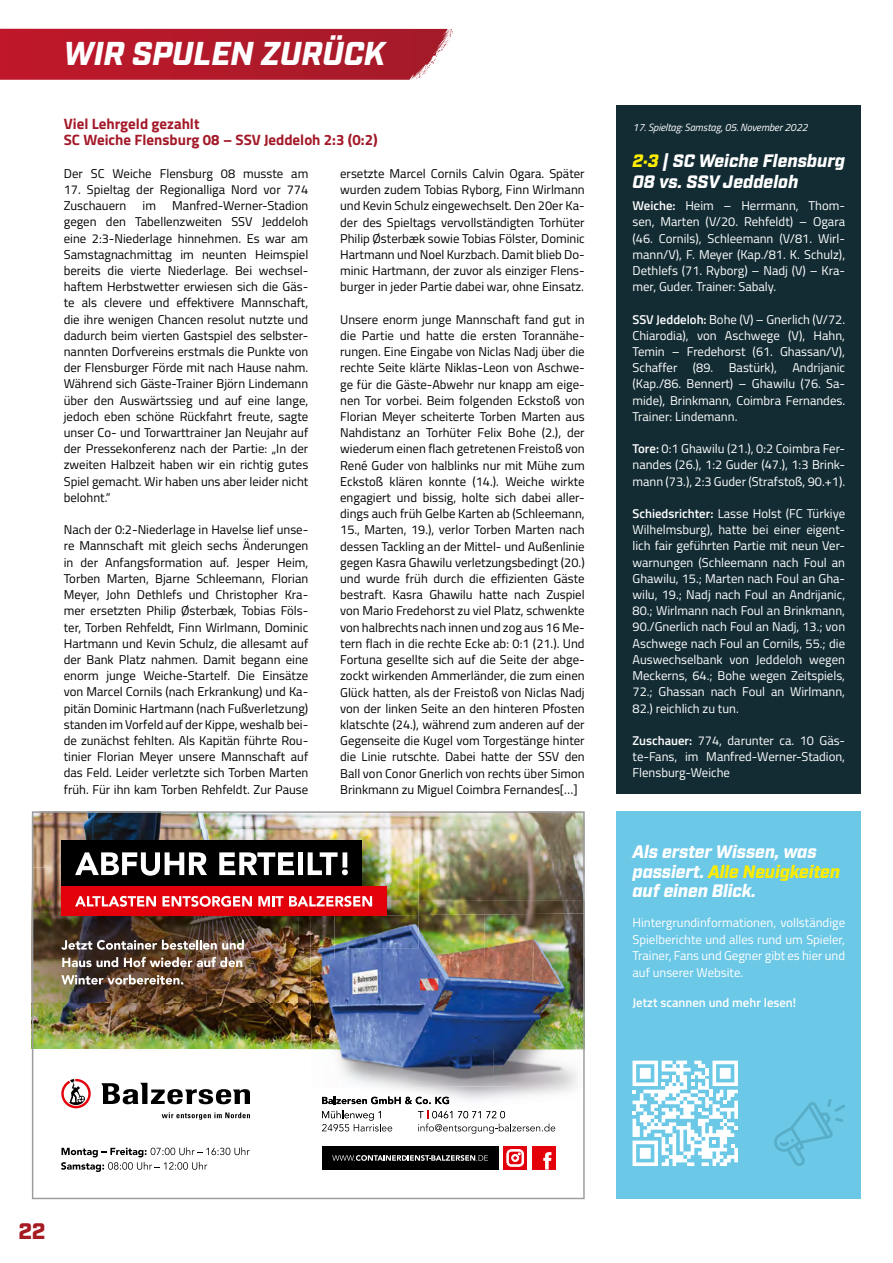
<style>
.page{position:relative;width:893px;height:1263px;background:#fff}
.page>*{position:absolute;margin:0;border:0;box-sizing:border-box;transform-origin:0 0}
.t1{font:italic 900 33px "Industry";letter-spacing:-.005em;color:#fff}
.t2{font:900 22.5px "Industry";color:#a61a21}
.t3{font:italic 900 18px/19.5px "Industry";letter-spacing:-.01em;color:#fff}
.t4{font:700 15px/16.2px "Titillium Web";color:#a31929}
.t5{font:12.75px/16.2px "Titillium Web";color:#000;text-align:justify}
.t6{font:12.75px/16.2px "Titillium Web";color:#fff;text-align:justify}
.t7{font:600 12.75px "Titillium Web";color:#fff}
.t8{font:italic 10.5px "Titillium Web";letter-spacing:-.01em;color:#fff}
.s1{color:#ffed00}
.s2{font-weight:600}
</style>
<div class="page">
<svg style="left:0;top:29px;width:453px;height:51px;background:#b52433"></svg>
<img style="left:32px;top:811px;width:553px;height:388px">
<hr style="left:892px;top:1115px;width:1px;height:50px;background:#000">
<div style="left:617px;top:105px;width:244px;height:688px;background:#132c34"></div>
<div style="left:617px;top:811px;width:244px;height:388px;background:#6bc8e7"></div>
<svg style="left:632px;top:1060px;width:106px;height:106px"></svg>
<svg style="left:774px;top:1099px;width:71px;height:67px"></svg>
<h1 class="t1" style="left:64px;top:34px;width:323px">WIR SPULEN ZURÜCK</h1>
<p class="t4" style="left:64px;top:115px;width:315px">Viel Lehrgeld gezahlt<br>SC Weiche Flensburg 08 – SSV Jeddeloh 2:3 (0:2)</p>
<p class="t5" style="left:64px;top:165px;width:246px">Der SC Weiche Flensburg 08 musste am</p>
<p class="t5" style="left:64px;top:181px;width:246px">17. Spieltag der Regionalliga Nord vor 774<br>Zuschauern</p>
<p class="t5" style="left:64px;top:197px;width:246px;text-indent:108px">Manfred-Werner-Stadion gegen den Tabellenzweiten SSV Jeddeloh eine 2:3-Niederlage hinnehmen. Es war am Samstagnachmittag im neunten Heimspiel bereits die vierte Niederlage. Bei wechsel&shy;haftem Herbstwetter erwiesen sich die Gäs&shy;te als clevere und effektivere Mannschaft, die ihre wenigen Chancen resolut nutzte und dadurch beim vierten Gastspiel des selbster&shy;nannten Dorfvereins erstmals die Punkte von der Flensburger Förde mit nach Hause nahm.<br>Während sich Gäste-Trainer Björn Lindemann über den Auswärtssieg und auf eine lange, jedoch eben schöne Rückfahrt freute, sagte unser Co- und Torwarttrainer Jan Neujahr auf der Pressekonferenz nach der Partie: „In der zweiten Halbzeit haben wir ein richtig gutes Spiel gemacht. Wir haben uns aber leider nicht belohnt.“</p>
<p class="t5" style="left:64px;top:521px;width:246px">Nach der 0:2-Niederlage in Havelse lief unse&shy;re Mannschaft mit gleich sechs Änderungen in der Anfangsformation auf. Jesper Heim, Torben Marten, Bjarne Schleemann, Florian Meyer, John Dethlefs und Christopher Kra&shy;mer ersetzten Philip Østerbæk, Tobias Föls&shy;ter, Torben Rehfeldt, Finn Wirlmann, Dominic Hartmann und Kevin Schulz, die allesamt auf der Bank Platz nahmen. Damit begann eine enorm junge Weiche-Startelf. Die Einsätze von Marcel Cornils (nach Erkrankung) und Ka&shy;pitän Dominic Hartmann (nach Fußverletzung) standen im Vorfeld auf der Kippe, weshalb bei&shy;de zunächst fehlten. Als Kapitän führte Rou&shy;tinier Florian Meyer unsere Mannschaft auf das Feld. Leider verletzte sich Torben Marten früh. Für ihn kam Torben Rehfeldt. Zur Pause</p>
<p class="t5" style="left:143px;top:197px;width:15px">im</p>
<p class="t5" style="left:340px;top:165px;width:246px">ersetzte Marcel Cornils Calvin Ogara. Später wurden zudem Tobias Ryborg, Finn Wirlmann und Kevin Schulz eingewechselt. Den 20er Ka&shy;der des Spieltags vervollständigten Torhüter Philip Østerbæk sowie Tobias Fölster, Dominic Hartmann und Noel Kurzbach. Damit blieb Do&shy;minic Hartmann, der zuvor als einziger Flens&shy;burger in jeder Partie dabei war, ohne Einsatz.</p>
<p class="t5" style="left:340px;top:311px;width:246px">Unsere enorm junge Mannschaft fand gut in die Partie und hatte die ersten Torannähe&shy;rungen. Eine Eingabe von Niclas Nadj über die rechte Seite klärte Niklas-Leon von Aschwe&shy;ge für die Gäste-Abwehr nur knapp am eige&shy;nen Tor vorbei. Beim folgenden Eckstoß von Florian Meyer scheiterte Torben Marten aus Nahdistanz an Torhüter Felix Bohe (2.), der wiederum einen flach getretenen Freistoß von René Guder von halblinks nur mit Mühe zum Eckstoß klären konnte (14.). Weiche wirkte engagiert und bissig, holte sich dabei aller&shy;dings auch früh Gelbe Karten ab (Schleemann, 15., Marten, 19.), verlor Torben Marten nach dessen Tackling an der Mittel- und Außenlinie gegen Kasra Ghawilu verletzungsbedingt (20.) und wurde früh durch die effizienten Gäste bestraft. Kasra Ghawilu hatte nach Zuspiel von Mario Fredehorst zu viel Platz, schwenkte von halbrechts nach innen und zog aus 16 Me&shy;tern flach in die rechte Ecke ab: 0:1 (21.). Und Fortuna gesellte sich auf die Seite der abge&shy;zockt wirkenden Ammerländer, die zum einen Glück hatten, als der Freistoß von Niclas Nadj von der linken Seite an den hinteren Pfosten klatschte (24.), während zum anderen auf der Gegenseite die Kugel vom Torgestänge hinter die Linie rutschte. Dabei hatte der SSV den Ball von Conor Gnerlich von rechts über Simon Brinkmann zu Miguel Coimbra Fernandes[…]</p>
<p class="t8" style="left:632px;top:120px;width:177px">17. Spieltag: Samstag, 05. November 2022</p>
<h3 class="t3" style="left:632px;top:151px;width:214px;line-height:21px"><span class="s1">2:3</span> | SC Weiche Flensburg<br>08 vs. SSV Jeddeloh</h3>
<p class="t6" style="left:632px;top:197px;width:214px"><span class="s2">Weiche:</span> Heim – Herrmann, Thom&shy;sen, Marten (V/20. Rehfeldt) – Ogara (46. Cornils), Schleemann (V/81. Wirl&shy;mann/V), F. Meyer (Kap./81. K. Schulz), Dethlefs (71. Ryborg) – Nadj (V) – Kra&shy;mer, Guder. Trainer: Sabaly.</p>
<p class="t6" style="left:632px;top:310px;width:214px"><span class="s2">SSV Jeddeloh:</span> Bohe (V) – Gnerlich (V/72.<br>Chiarodia), von Aschwege (V), Hahn, Temin – Fredehorst (61. Ghassan/V), Schaffer (89. Bastürk), Andrijanic (Kap./86. Bennert) – Ghawilu (76. Sa&shy;mide), Brinkmann, Coimbra Fernandes.<br>Trainer: Lindemann.</p>
<p class="t6" style="left:632px;top:440px;width:214px"><span class="s2">Tore:</span> 0:1 Ghawilu (21.), 0:2 Coimbra Fer&shy;nandes (26.), 1:2 Guder (47.), 1:3 Brink&shy;mann (73.), 2:3 Guder (Strafstoß, 90.+1).</p>
<p class="t6" style="left:632px;top:505px;width:214px"><span class="s2">Schiedsrichter:</span> Lasse Holst (FC Türkiye Wilhelmsburg), hatte bei einer eigent&shy;lich fair geführten Partie mit neun Ver&shy;warnungen (Schleemann nach Foul an Ghawilu, 15.; Marten nach Foul an Gha&shy;wilu, 19.; Nadj nach Foul an Andrijanic, 80.; Wirlmann nach Foul an Brinkmann, 90./Gnerlich nach Foul an Nadj, 13.; von Aschwege nach Foul an Cornils, 55.; die Auswechselbank von Jeddeloh wegen Meckerns, 64.; Bohe wegen Zeitspiels, 72.; Ghassan nach Foul an Wirlmann, 82.) reichlich zu tun.</p>
<p class="t6" style="left:632px;top:732px;width:214px"><span class="s2">Zuschauer:</span> 774, darunter ca. 10 Gäs&shy;te-Fans, im Manfred-Werner-Stadion, Flensburg-Weiche</p>
<h3 class="t3" style="left:632px;top:843px;width:209px">Als erster Wissen, was passiert. <span class="s1">Alle Neuigkeiten </span>auf einen Blick.</h3>
<p class="t6" style="left:632px;top:914px;width:214px">Hintergrundinformationen, vollständige Spielberichte und alles rund um Spieler, Trainer, Fans und Gegner gibt es hier und auf unserer Website.</p>
<p class="t7" style="left:632px;top:993px;width:165px">Jetzt scannen und mehr lesen!</p>
<h2 class="t2" style="left:18px;top:1218px;width:29px">22</h2>
</div>
